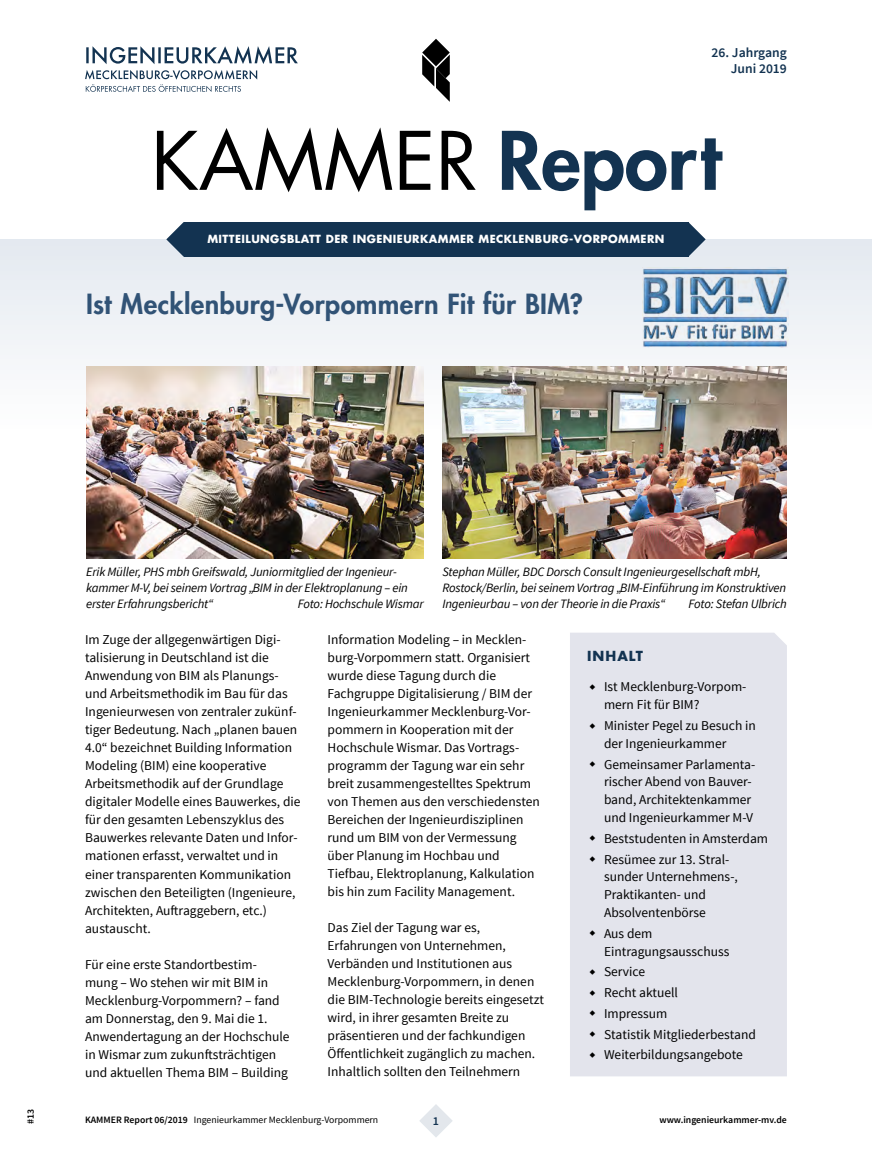
<style>
.page{position:relative;width:872px;height:1170px;background:#fff}
.page>*{position:absolute;margin:0;border:0;box-sizing:border-box;transform-origin:0 0}
.t1{font:78.3px "Futura Std";color:#000}
.t2{font:800 27px "Futura Std";letter-spacing:.01em;color:#315376}
.t3{font:600 13.65px/16.4px "Source Sans Pro";color:#133351;text-align:right}
.t4{font:13.5px/18px "Source Sans Pro";color:#000}
.t5{font:700 13.5px "Futura Std";letter-spacing:.08em;color:#133351}
.t6{font:italic 12.75px/15.8px "Source Sans Pro";letter-spacing:-.015em;color:#000}
.t7{font:600 12px "Source Sans Pro";color:#133351}
.t8{font:700 10.95px "Futura Std";letter-spacing:.04em;color:#fff}
.t9{font:9.75px "Source Sans Pro";color:#000}
.t10{font:600 9.75px "Source Sans Pro";color:#000}
.s1{font-weight:800;color:#133351}
.s2{font-weight:600}
</style>
<div class="page">
<svg style="left:419px;top:1104px;width:34px;height:33px"></svg>
<svg style="left:422px;top:39px;width:28px;height:63px"></svg>
<svg style="left:86px;top:46px;width:212px;height:18px"></svg>
<svg style="left:85px;top:70px;width:172px;height:22px"></svg>
<div style="left:0;top:239px;width:872px;height:192px;background:#eef2f6"></div>
<div style="left:184px;top:222px;width:504px;height:35px;background:#133351"></div>
<svg style="left:166px;top:222px;width:18px;height:35px"></svg>
<svg style="left:688px;top:222px;width:17px;height:35px"></svg>
<img style="left:643px;top:267px;width:146px;height:80px">
<div style="left:570px;top:633px;width:217px;height:443px;background:#e3e4ec"></div>
<img style="left:86px;top:366px;width:338px;height:192px">
<img style="left:442px;top:366px;width:345px;height:192px">
<svg style="left:590px;top:684px;width:5px;height:5px"></svg>
<svg style="left:590px;top:722px;width:5px;height:6px"></svg>
<svg style="left:590px;top:761px;width:5px;height:5px"></svg>
<svg style="left:590px;top:835px;width:5px;height:6px"></svg>
<svg style="left:590px;top:856px;width:5px;height:5px"></svg>
<svg style="left:590px;top:930px;width:5px;height:5px"></svg>
<svg style="left:590px;top:968px;width:5px;height:6px"></svg>
<svg style="left:590px;top:989px;width:5px;height:6px"></svg>
<svg style="left:590px;top:1010px;width:5px;height:5px"></svg>
<svg style="left:590px;top:1031px;width:5px;height:5px"></svg>
<svg style="left:590px;top:1051px;width:5px;height:6px"></svg>
<p class="t3" style="left:711px;top:45px;width:77px">26. Jahrgang<br>Juni 2019</p>
<h1 class="t1" style="left:151px;top:111px;width:571px">KAMMER <span class="s1">Report</span></h1>
<p class="t8" style="left:207px;top:232px;width:458px">MITTEILUNGSBLATT DER INGENIEURKAMMER MECKLENBURG-VORPOMMERN</p>
<h2 class="t2" style="left:86px;top:286px;width:498px">Ist Mecklenburg-Vorpommern Fit für BIM?</h2>
<p class="t10" style="left:24px;top:1123px;width:17px;rotate:-90deg">#13</p>
<p class="t6" style="left:86px;top:564px;width:323px">Erik Müller, PHS mbh Greifswald, Juniormitglied der Ingenieur&shy;kammer M-V, bei seinem Vortrag „BIM in der Elektroplanung – ein erster Erfahrungsbericht“</p>
<p class="t6" style="left:298px;top:595px;width:127px">Foto: Hochschule Wismar</p>
<p class="t6" style="left:442px;top:564px;width:345px">Stephan Müller, BDC Dorsch Consult Ingenieurgesellschaft mbH,<br>Rostock/Berlin, bei seinem Vortrag „BIM-Einführung im Konstruktiven<br>Ingenieurbau – von der Theorie in die Praxis“</p>
<p class="t6" style="left:688px;top:595px;width:100px">Foto: Stefan Ulbrich</p>
<p class="t4" style="left:85px;top:631px;width:217px">Im Zuge der allgegenwärtigen Digi&shy;talisierung in Deutschland ist die Anwendung von BIM als Planungs&shy;und Arbeitsmethodik im Bau für das Ingenieurwesen von zentraler zukünf&shy;tiger Bedeutung. Nach „planen bauen 4.0“ bezeichnet Building Information Modeling (BIM) eine kooperative Arbeitsmethodik auf der Grundlage digitaler Modelle eines Bauwerkes, die für den gesamten Lebenszyklus des Bauwerkes relevante Daten und Infor&shy;mationen erfasst, verwaltet und in einer transparenten Kommunikation zwischen den Beteiligten (Ingenieure, Architekten, Auftraggebern, etc.) austauscht.</p>
<p class="t4" style="left:85px;top:955px;width:206px">Für eine erste Standortbestim&shy;mung – Wo stehen wir mit BIM in<br>Mecklenburg-Vorpommern? – fand am Donnerstag, den 9. Mai die 1.<br>Anwendertagung an der Hochschule in Wismar zum zukunftsträchtigen und aktuellen Thema BIM – Building</p>
<p class="t4" style="left:327px;top:631px;width:214px">Information Modeling – in Mecklen&shy;burg-Vorpommern statt. Organisiert wurde diese Tagung durch die Fachgruppe Digitalisierung / BIM der Ingenieurkammer Mecklenburg-Vor&shy;pommern in Kooperation mit der Hochschule Wismar. Das Vortrags&shy;programm der Tagung war ein sehr breit zusammengestelltes Spektrum von Themen aus den verschiedensten Bereichen der Ingenieurdisziplinen rund um BIM von der Vermessung über Planung im Hochbau und Tiefbau, Elektroplanung, Kalkulation bis hin zum Facility Management.</p>
<p class="t4" style="left:327px;top:919px;width:218px">Das Ziel der Tagung war es, Erfahrungen von Unternehmen, Verbänden und Institutionen aus Mecklenburg-Vorpommern, in denen die BIM-Technologie bereits eingesetzt wird, in ihrer gesamten Breite zu präsentieren und der fachkundigen Öffentlichkeit zugänglich zu machen.<br>Inhaltlich sollten den Teilnehmern</p>
<p class="t5" style="left:587px;top:646px;width:58px">INHALT</p>
<p class="t4" style="left:604px;top:678px;width:144px">Ist Mecklenburg-Vorpom&shy;mern Fit für BIM?</p>
<p class="t4" style="left:604px;top:716px;width:153px">Minister Pegel zu Besuch in der Ingenieurkammer</p>
<p class="t4" style="left:604px;top:755px;width:153px">Gemeinsamer Parlamenta&shy;rischer Abend von Bauver&shy;band, Architektenkammer und Ingenieurkammer M-V</p>
<p class="t4" style="left:604px;top:828px;width:166px;line-height:20.7px">Beststudenten in Amsterdam<br>Resümee zur 13. Stral-</p>
<p class="t4" style="left:604px;top:868px;width:135px">sunder Unternehmens-,<br>Praktikanten- und<br>Absolventenbörse</p>
<p class="t4" style="left:604px;top:924px;width:127px">Aus dem<br>Eintragungsausschuss</p>
<p class="t4" style="left:604px;top:961px;width:153px;line-height:20.7px">Service<br>Recht aktuell<br>Impressum<br>Statistik Mitgliederbestand<br>Weiterbildungsangebote</p>
<p class="t9" style="left:85px;top:1113px;width:295px"><span class="s2">KAMMER Report 06/2019</span> Ingenieurkammer Mecklenburg-Vorpommern</p>
<p class="t7" style="left:433px;top:1112px;width:8px">1</p>
<p class="t10" style="left:659px;top:1113px;width:129px">www.ingenieurkammer-mv.de</p>
</div>
